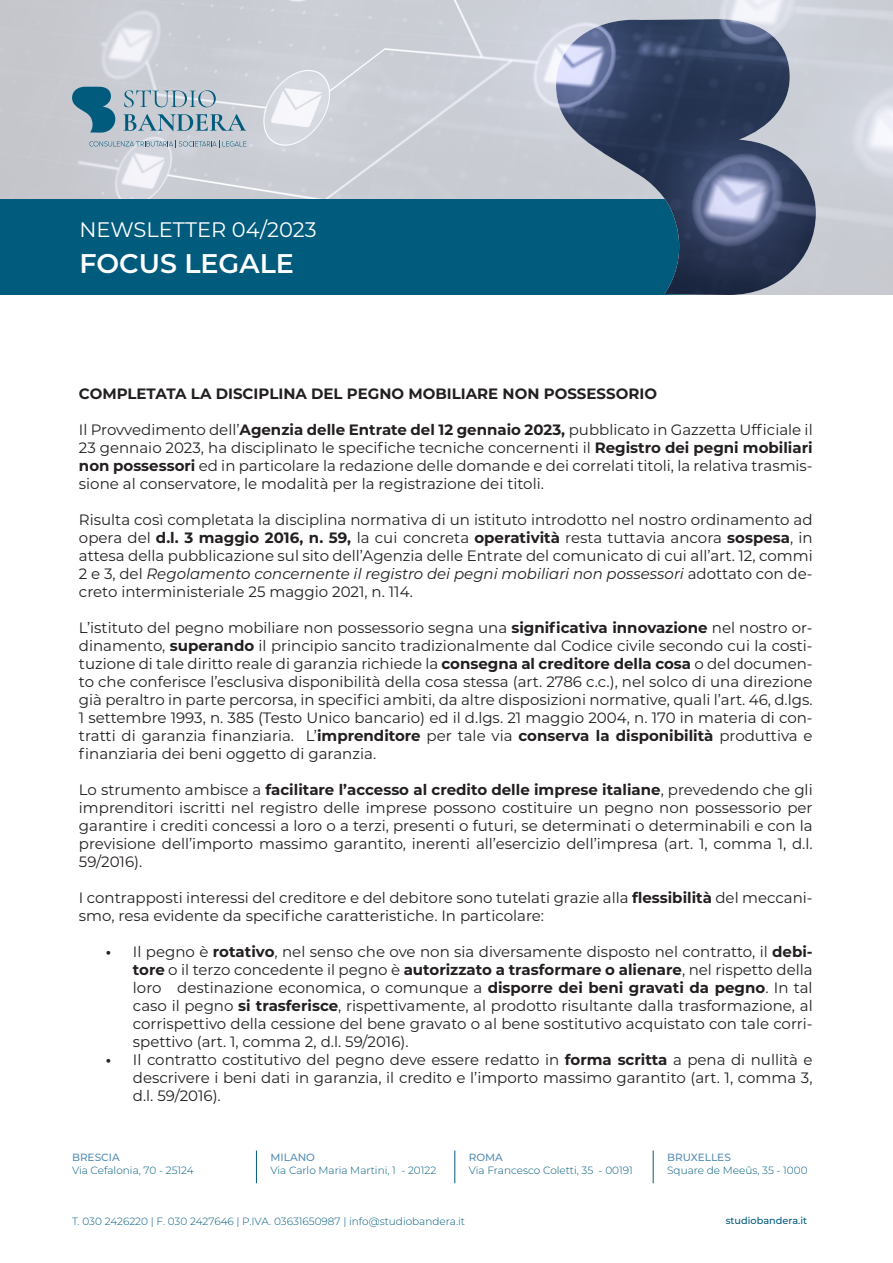
<style>
.page{position:relative;width:893px;height:1263px;background:#fff}
.page>*{position:absolute;margin:0;border:0;box-sizing:border-box;transform-origin:0 0}
.t1{font:600 27px "Montserrat";color:#fff}
.t2{font:21px "Montserrat";color:#fff}
.t3{font:15px/18px "Montserrat";color:#231f20;text-align:justify}
.t4{font:700 15px "Montserrat";color:#231f20}
.t5{font:300 10.5px "Montserrat";color:#005b7d}
.t6{font:500 10.5px "Montserrat";color:#568eb5}
.t7{font:500 9.75px "Montserrat";color:#005b7d}
.s1{font-weight:700}
.s2{font-style:italic}
</style>
<div class="page">
<img style="left:0;top:0;width:893px;height:295px">
<div style="left:0;top:199px;width:708px;height:96px;background:#005b7d"></div>
<hr style="left:256px;top:1150px;width:1px;height:33px;background:#005b7d">
<hr style="left:455px;top:1150px;width:1px;height:33px;background:#005b7d">
<hr style="left:653px;top:1150px;width:1px;height:33px;background:#005b7d">
<img style="left:556px;top:19px;width:260px;height:276px">
<svg style="left:123px;top:114px;width:123px;height:17px;background:#8eaab9"></svg>
<svg style="left:124px;top:90px;width:92px;height:17px;background:#a6b9c5"></svg>
<svg style="left:72px;top:87px;width:43px;height:46px;background:#458199"></svg>
<svg style="left:89px;top:140px;width:157px;height:7px"></svg>
<p class="t2" style="left:80px;top:215px;width:239px">NEWSLETTER 04/2023</p>
<p class="t1" style="left:80px;top:244px;width:216px">FOCUS LEGALE</p>
<p class="t4" style="left:79px;top:383px;width:580px">COMPLETATA LA DISCIPLINA DEL PEGNO MOBILIARE NON POSSESSORIO</p>
<p class="t3" style="left:79px;top:420px;width:735px">Il Provvedimento dell’<span class="s1">Agenzia delle Entrate del 12 gennaio 2023,</span> pubblicato in Gazzetta Ufficiale il 23 gennaio 2023, ha disciplinato le specifiche tecniche concernenti il <span class="s1">Registro dei pegni mobiliari non possessori</span> ed in particolare la redazione delle domande e dei correlati titoli, la relativa trasmis&shy;sione al conservatore, le modalità per la registrazione dei titoli.</p>
<p class="t3" style="left:79px;top:510px;width:735px">Risulta così completata la disciplina normativa di un istituto introdotto nel nostro ordinamento ad opera del <span class="s1">d.l. 3 maggio 2016, n. 59,</span> la cui concreta <span class="s1">operatività</span> resta tuttavia ancora <span class="s1">sospesa</span>, in attesa della pubblicazione sul sito dell’Agenzia delle Entrate del comunicato di cui all’art. 12, commi 2 e 3, del <span class="s2">Regolamento concernente il registro dei pegni mobiliari non possessori</span> adottato con de&shy;creto interministeriale 25 maggio 2021, n. 114.</p>
<p class="t3" style="left:79px;top:618px;width:735px">L’istituto del pegno mobiliare non possessorio segna una <span class="s1">significativa innovazione</span> nel nostro or&shy;dinamento, <span class="s1">superando</span> il principio sancito tradizionalmente dal Codice civile secondo cui la costi&shy;tuzione di tale diritto reale di garanzia richiede la <span class="s1">consegna al creditore della cosa</span> o del documen&shy;to che conferisce l’esclusiva disponibilità della cosa stessa (art. 2786 c.c.), nel solco di una direzione già peraltro in parte percorsa, in specifici ambiti, da altre disposizioni normative, quali l’art. 46, d.lgs.<br>1 settembre 1993, n. 385 (Testo Unico bancario) ed il d.lgs. 21 maggio 2004, n. 170 in materia di con&shy;tratti di garanzia finanziaria. L’<span class="s1">imprenditore</span> per tale via <span class="s1">conserva la disponibilità</span> produttiva e finanziaria dei beni oggetto di garanzia.</p>
<p class="t3" style="left:79px;top:780px;width:735px">Lo strumento ambisce a <span class="s1">facilitare l’accesso al credito delle imprese italiane</span>, prevedendo che gli imprenditori iscritti nel registro delle imprese possono costituire un pegno non possessorio per garantire i crediti concessi a loro o a terzi, presenti o futuri, se determinati o determinabili e con la previsione dell’importo massimo garantito, inerenti all’esercizio dell’impresa (art. 1, comma 1, d.l.<br>59/2016).</p>
<p class="t3" style="left:79px;top:888px;width:735px">I contrapposti interessi del creditore e del debitore sono tutelati grazie alla <span class="s1">flessibilità</span> del meccani&shy;smo, resa evidente da specifiche caratteristiche. In particolare:</p>
<p class="t3" style="left:133px;top:942px;width:681px;text-indent:-27px"><span class="s1">•</span> Il pegno è <span class="s1">rotativo</span>, nel senso che ove non sia diversamente disposto nel contratto, il <span class="s1">debi&shy;tore</span> o il terzo concedente il pegno è <span class="s1">autorizzato a trasformare o alienare</span>, nel rispetto della loro destinazione economica, o comunque a <span class="s1">disporre dei beni gravati da pegno</span>. In tal caso il pegno <span class="s1">si trasferisce</span>, rispettivamente, al prodotto risultante dalla trasformazione, al corrispettivo della cessione del bene gravato o al bene sostitutivo acquistato con tale corri&shy;spettivo (art. 1, comma 2, d.l. 59/2016).</p>
<p class="t3" style="left:133px;top:1050px;width:681px;text-indent:-27px"><span class="s1">•</span> Il contratto costitutivo del pegno deve essere redatto in <span class="s1">forma scritta</span> a pena di nullità e descrivere i beni dati in garanzia, il credito e l’importo massimo garantito (art. 1, comma 3, d.l. 59/2016).</p>
<p class="t6" style="left:72px;top:1150px;width:49px">BRESCIA</p>
<p class="t5" style="left:72px;top:1163px;width:123px">Via Cefalonia, 70 - 25124</p>
<p class="t6" style="left:270px;top:1150px;width:46px">MILANO</p>
<p class="t5" style="left:270px;top:1163px;width:167px">Via Carlo Maria Martini, 1 - 20122</p>
<p class="t6" style="left:469px;top:1150px;width:36px">ROMA</p>
<p class="t5" style="left:469px;top:1163px;width:166px">Via Francesco Coletti, 35 - 00191</p>
<p class="t6" style="left:667px;top:1150px;width:65px">BRUXELLES</p>
<p class="t5" style="left:667px;top:1163px;width:142px">Square de Meeûs, 35 - 1000</p>
<p class="t5" style="left:72px;top:1214px;width:394px">T. 030 2426220 | F. 030 2427646 | P.IVA. 03631650987 | info@studiobandera.it</p>
<p class="t7" style="left:726px;top:1214px;width:83px">studiobandera.it</p>
</div>
